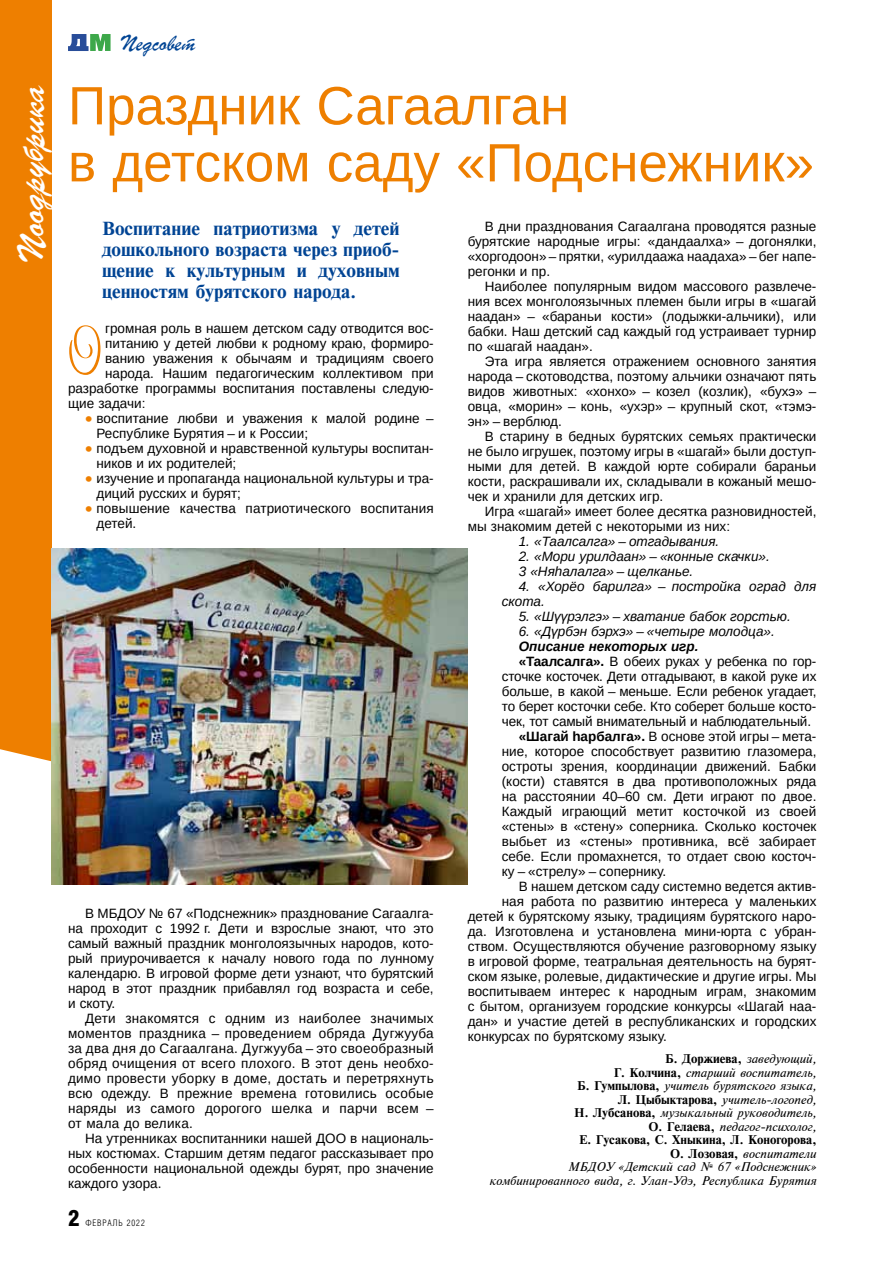
<style>
.page{position:relative;width:893px;height:1263px;background:#fff}
.page>*{position:absolute;margin:0;border:0;box-sizing:border-box;transform-origin:0 0}
.t1{font:54px/57px "Arimo";color:#ee7f00}
.t2{font:52.8px "Campanella";color:#ee7f00;scale:1.5 1}
.t3{font:36px "Parsek";color:#fff}
.t4{font:900 22.5px "Helios Cond";color:#000}
.t5{font:21px "Parsek";color:#004494}
.t6{font:18px/21px "Newton C Bold";color:#004494;text-align:justify}
.t7{font:13.5px/15px "Arimo";color:#000;text-align:justify}
.t8{font:italic 13.5px/15px "Arimo";color:#000}
.t9{font:italic 700 13.5px "Arimo";color:#000}
.t10{font:12px/13.5px "Newton C Italic";color:#000;text-align:right}
.t11{font:12px "Newton C Bold";color:#000}
.t12{font:300 9px "Helios Cond";letter-spacing:.1em;color:#000}
.s1{font-size:21px;color:#ee7f00}
.s2{font-weight:700}
.s3{font-family:"Newton C Italic"}
.s4{font-family:"Newton C Bold"}
</style>
<div class="page">
<svg style="left:68px;top:34px;width:43px;height:17px"></svg>
<svg style="left:0;top:744px;width:51px;height:17px"></svg>
<div style="left:0;top:0;width:51px;height:744px;background:#ee7f00"></div>
<img style="left:51px;top:549px;width:417px;height:335px">
<h3 class="t3" style="left:11px;top:265px;width:182px;rotate:-90deg">Поодрубрика</h3>
<h3 class="t5" style="left:119px;top:30px;width:78px">Педсовет</h3>
<h1 class="t1" style="left:68px;top:78px;width:747px">Праздник Сагаалган<br>в детском саду «Подснежник»</h1>
<h3 class="t6" style="left:102px;top:218px;width:299px">Воспитание патриотизма у детей дошкольного возраста через приоб&shy;щение к культурным и духовным ценностям бурятского народа.</h3>
<h2 class="t2" style="left:68px;top:305px;width:24px">О</h2>
<p class="t7" style="left:105px;top:321px;width:330px">громная роль в нашем детском саду отводится вос-</p>
<p class="t7" style="left:105px;top:336px;width:330px">питанию у детей любви к родному краю, формиро-</p>
<p class="t7" style="left:105px;top:351px;width:330px">ванию уважения к обычаям и традициям своего</p>
<p class="t7" style="left:105px;top:366px;width:330px">народа. Нашим педагогическим коллективом при</p>
<p class="t7" style="left:68px;top:381px;width:367px">разработке программы воспитания поставлены следую-</p>
<p class="t7" style="left:68px;top:396px;width:79px">щие задачи:</p>
<p class="t7" style="left:97px;top:411px;width:339px;text-indent:-11px"><span class="s1">•</span> воспитание любви и уважения к малой родине –<br>Республике Бурятия – и к России;</p>
<p class="t7" style="left:97px;top:441px;width:339px;text-indent:-11px"><span class="s1">•</span> подъем духовной и нравственной культуры воспитан&shy;ников и их родителей;</p>
<p class="t7" style="left:97px;top:471px;width:339px;text-indent:-11px"><span class="s1">•</span> изучение и пропаганда национальной культуры и тра&shy;диций русских и бурят;</p>
<p class="t7" style="left:97px;top:501px;width:339px;text-indent:-11px"><span class="s1">•</span> повышение качества патриотического воспитания детей.</p>
<p class="t7" style="left:68px;top:906px;width:367px;text-indent:17px">В МБДОУ № 67 «Подснежник» празднование Сагаалга&shy;на проходит с 1992 г. Дети и взрослые знают, что это самый важный праздник монголоязычных народов, кото&shy;рый приурочивается к началу нового года по лунному календарю. В игровой форме дети узнают, что бурятский народ в этот праздник прибавлял год возраста и себе, и скоту.</p>
<p class="t7" style="left:68px;top:1011px;width:367px;text-indent:17px">Дети знакомятся с одним из наиболее значимых моментов праздника – проведением обряда Дугжууба за два дня до Сагаалгана. Дугжууба – это своеобразный обряд очищения от всего плохого. В этот день необхо&shy;димо провести уборку в доме, достать и перетряхнуть всю одежду. В прежние времена готовились особые наряды из самого дорогого шелка и парчи всем – от мала до велика.</p>
<p class="t7" style="left:68px;top:1131px;width:367px;text-indent:17px">На утренниках воспитанники нашей ДОО в националь&shy;ных костюмах. Старшим детям педагог рассказывает про особенности национальной одежды бурят, про значение каждого узора.</p>
<h3 class="t4" style="left:68px;top:1205px;width:13px">2</h3>
<p class="t12" style="left:85px;top:1218px;width:61px">ФЕВРАЛЬ 2022</p>
<p class="t7" style="left:468px;top:219px;width:350px;text-indent:17px">В дни празднования Сагаалгана проводятся разные бурятские народные игры: «дандаалха» – догонялки, «хоргодоон» – прятки, «урилдаажа наадаха» – бег напе&shy;регонки и пр.</p>
<p class="t7" style="left:468px;top:279px;width:350px;text-indent:17px">Наиболее популярным видом массового развлече&shy;ния всех монголоязычных племен были игры в «шагай наадан» – «бараньи кости» (лодыжки-альчики), или бабки. Наш детский сад каждый год устраивает турнир по «шагай наадан».</p>
<p class="t7" style="left:468px;top:354px;width:350px;text-indent:17px">Эта игра является отражением основного занятия народа – скотоводства, поэтому альчики означают пять видов животных: «хонхо» – козел (козлик), «бухэ» – овца, «морин» – конь, «ухэр» – крупный скот, «тэмэ&shy;эн» – верблюд.</p>
<p class="t7" style="left:468px;top:429px;width:350px;text-indent:17px">В старину в бедных бурятских семьях практически не было игрушек, поэтому игры в «шагай» были доступ&shy;ными для детей. В каждой юрте собирали бараньи кости, раскрашивали их, складывали в кожаный мешо&shy;чек и хранили для детских игр.</p>
<p class="t7" style="left:468px;top:504px;width:350px;text-indent:17px">Игра «шагай» имеет более десятка разновидностей, мы знакомим детей с некоторыми из них:</p>
<p class="t8" style="left:519px;top:534px;width:202px">1. «Таалсалга» – отгадывания.</p>
<p class="t8" style="left:519px;top:549px;width:252px">2. «Мори урилдаан» – «конные скачки».<br>3 «Няһалалга» – щелканье.</p>
<p class="t8" style="left:502px;top:579px;width:316px;text-indent:17px">4. «Хорёо барилга» – постройка оград для скота.</p>
<p class="t8" style="left:519px;top:609px;width:274px">5. «Шүүрэлгэ» – хватание бабок горстью.</p>
<p class="t8" style="left:519px;top:624px;width:258px">6. «Дүрбэн бэрхэ» – «четыре молодца».</p>
<p class="t9" style="left:519px;top:637px;width:181px">Описание некоторых игр.</p>
<p class="t7" style="left:519px;top:654px;width:299px"><span class="s2">«Таалсалга».</span> В обеих руках у ребенка по гор-</p>
<p class="t7" style="left:502px;top:669px;width:316px">сточке косточек. Дети отгадывают, в какой руке их</p>
<p class="t7" style="left:502px;top:684px;width:316px">больше, в какой – меньше. Если ребенок угадает,</p>
<p class="t7" style="left:502px;top:699px;width:316px">то берет косточки себе. Кто соберет больше косто-</p>
<p class="t7" style="left:502px;top:714px;width:311px">чек, тот самый внимательный и наблюдательный.</p>
<p class="t7" style="left:519px;top:729px;width:299px"><span class="s2">«Шагай һарбалга».</span> В основе этой игры – мета-</p>
<p class="t7" style="left:502px;top:744px;width:316px">ние, которое способствует развитию глазомера,</p>
<p class="t7" style="left:502px;top:759px;width:316px">остроты зрения, координации движений. Бабки</p>
<p class="t7" style="left:502px;top:774px;width:316px">(кости) ставятся в два противоположных ряда</p>
<p class="t7" style="left:502px;top:789px;width:316px">на расстоянии 40–60 см. Дети играют по двое.</p>
<p class="t7" style="left:502px;top:804px;width:316px">Каждый играющий метит косточкой из своей</p>
<p class="t7" style="left:502px;top:819px;width:316px">«стены» в «стену» соперника. Сколько косточек</p>
<p class="t7" style="left:502px;top:834px;width:316px">выбьет из «стены» противника, всё забирает</p>
<p class="t7" style="left:502px;top:849px;width:316px">себе. Если промахнется, то отдает свою косточ-</p>
<p class="t7" style="left:502px;top:864px;width:166px">ку – «стрелу» – сопернику.</p>
<p class="t7" style="left:519px;top:879px;width:299px">В нашем детском саду системно ведется актив-</p>
<p class="t7" style="left:502px;top:894px;width:316px">ная работа по развитию интереса у маленьких</p>
<p class="t7" style="left:468px;top:909px;width:350px">детей к бурятскому языку, традициям бурятского наро-</p>
<p class="t7" style="left:468px;top:924px;width:350px">да. Изготовлена и установлена мини-юрта с убран-</p>
<p class="t7" style="left:468px;top:939px;width:350px">ством. Осуществляются обучение разговорному языку</p>
<p class="t7" style="left:468px;top:954px;width:350px">в игровой форме, театральная деятельность на бурят-</p>
<p class="t7" style="left:468px;top:969px;width:350px">ском языке, ролевые, дидактические и другие игры. Мы</p>
<p class="t7" style="left:468px;top:984px;width:350px">воспитываем интерес к народным играм, знакомим</p>
<p class="t7" style="left:468px;top:999px;width:350px">с бытом, организуем городские конкурсы «Шагай наа-</p>
<p class="t7" style="left:468px;top:1014px;width:350px">дан» и участие детей в республиканских и городских</p>
<p class="t7" style="left:468px;top:1029px;width:201px">конкурсах по бурятскому языку.</p>
<p class="t11" style="left:665px;top:1051px;width:153px">Б. Доржиева, <span class="s3">заведующий,</span></p>
<p class="t10" style="left:574px;top:1065px;width:244px"><span class="s4">Г. Колчина,</span> старший воспитатель,<br><span class="s4">Б. Гумпылова,</span> учитель бурятского языка, <span class="s4">Л. Цыбыктарова,</span> учитель-логопед,<br><span class="s4">Н. Лубсанова,</span> музыкальный руководитель, <span class="s4">О. Гелаева,</span> педагог-психолог,</p>
<p class="t11" style="left:579px;top:1132px;width:239px">Е. Гусакова, С. Хныкина, Л. Коногорова,</p>
<p class="t10" style="left:489px;top:1146px;width:329px"><span class="s4">О. Лозовая,</span> воспитатели<br>МБДОУ «Детский сад N<sup>o</sup> 67 «Подснежник» комбинированного вида, г. Улан‑Удэ, Республика Бурятия</p>
</div>
